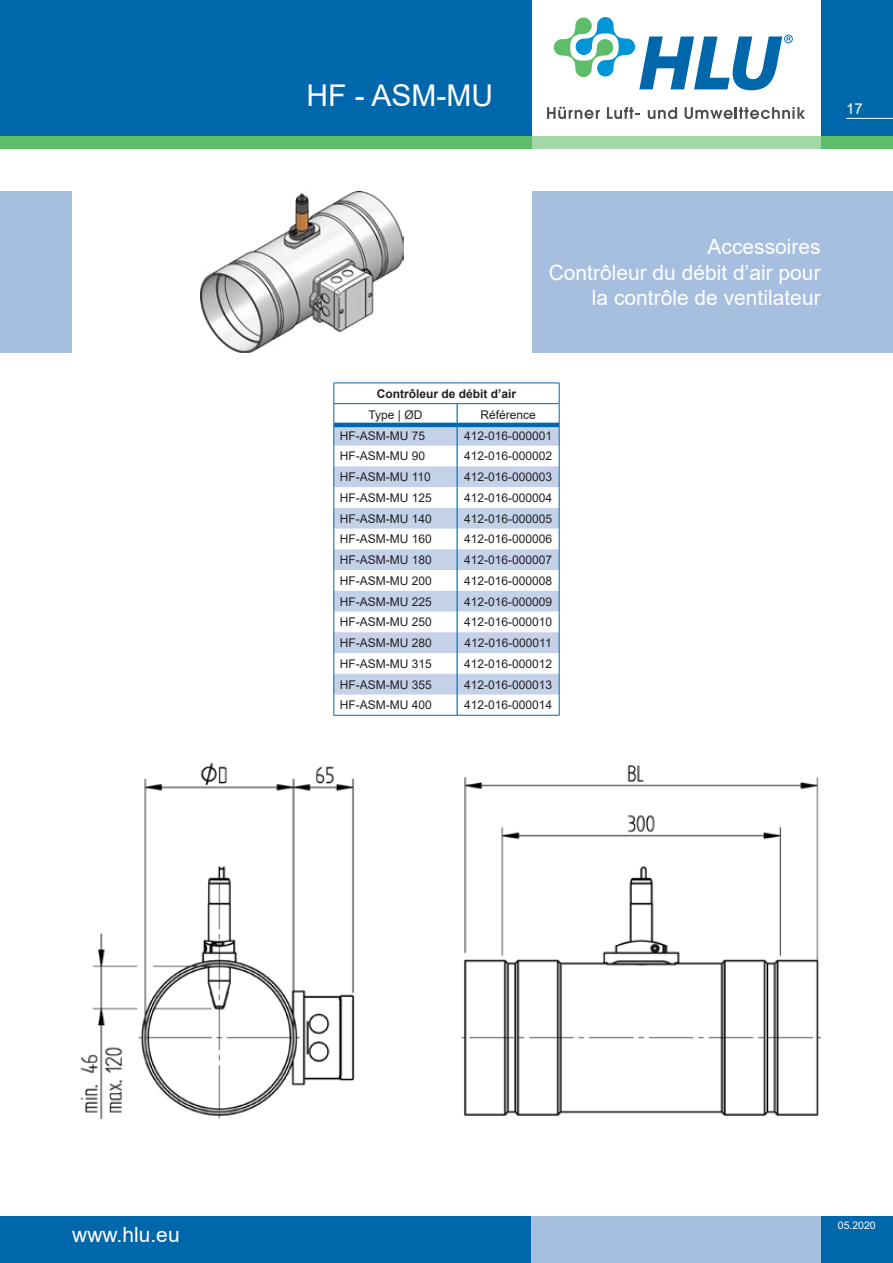
<style>
.page{position:relative;width:893px;height:1263px;background:#fff}
.page>*{position:absolute;margin:0;border:0;box-sizing:border-box;transform-origin:0 0}
.t1{font:30px "Arial";color:#fff}
.t2{font:21px/25.5px "Arial";color:#fff;text-align:right}
.t3{font:15px "Arial";color:#fff}
.t4{font:12px "Arial";color:#231f20}
.t5{font:700 12px "Arial";color:#231f20}
.t6{font:10.5px "Arial";color:#fff}
</style>
<div class="page">
<div style="left:821px;top:0;width:72px;height:136px;background:#0067aa"></div>
<div style="left:0;top:0;width:531px;height:136px;background:#0067aa"></div>
<hr style="left:846px;top:118px;width:47px;height:1px;background:#fff">
<div style="left:821px;top:1216px;width:72px;height:47px;background:#0067aa"></div>
<div style="left:0;top:1216px;width:531px;height:47px;background:#0067aa"></div>
<div style="left:0;top:136px;width:531px;height:13px;background:#5ebd68"></div>
<div style="left:531px;top:136px;width:290px;height:13px;background:#a2d8a7"></div>
<div style="left:821px;top:136px;width:72px;height:13px;background:#5ebd68"></div>
<div style="left:531px;top:1216px;width:290px;height:47px;background:#a7bfdf"></div>
<div style="left:0;top:191px;width:72px;height:162px;background:#a7bfdf"></div>
<div style="left:531px;top:191px;width:362px;height:162px;background:#a7bfdf"></div>
<svg style="left:547px;top:107px;width:53px;height:12px"></svg>
<svg style="left:607px;top:107px;width:33px;height:12px"></svg>
<svg style="left:648px;top:107px;width:29px;height:12px"></svg>
<svg style="left:685px;top:107px;width:120px;height:12px"></svg>
<svg style="left:554px;top:17px;width:239px;height:73px"></svg>
<img style="left:201px;top:191px;width:203px;height:162px">
<img style="left:80px;top:762px;width:741px;height:357px">
<svg style="left:335px;top:427px;width:224px;height:267px;fill:#c3d2e9"></svg>
<svg style="left:457px;top:404px;width:1px;height:311px"></svg>
<hr style="left:334px;top:383px;width:123px;height:1px;background:#0067aa">
<hr style="left:457px;top:383px;width:102px;height:1px;background:#0067aa">
<hr style="left:457px;top:403px;width:102px;height:1px;background:#0067aa">
<svg style="left:334px;top:383px;width:1px;height:332px"></svg>
<svg style="left:559px;top:383px;width:1px;height:332px"></svg>
<hr style="left:334px;top:715px;width:123px;height:1px;background:#0067aa">
<hr style="left:457px;top:715px;width:102px;height:1px;background:#0067aa">
<hr style="left:334px;top:403px;width:123px;height:1px;background:#0067aa">
<hr style="left:334px;top:423px;width:123px;height:4px;background:#0067aa">
<hr style="left:457px;top:423px;width:102px;height:4px;background:#0067aa">
<p class="t1" style="left:307px;top:75px;width:188px">HF - ASM-MU</p>
<p class="t3" style="left:846px;top:98px;width:18px">17</p>
<p class="t2" style="left:549px;top:234px;width:273px">Accessoires<br>Contrôleur du débit d’air pour la contrôle de ventilateur</p>
<p class="t5" style="left:377px;top:385px;width:141px">Contrôleur de débit d’air</p>
<p class="t4" style="left:369px;top:406px;width:55px">Type | ØD</p>
<p class="t4" style="left:480px;top:406px;width:57px">Référence</p>
<p class="t4" style="left:340px;top:427px;width:87px">HF-ASM-MU 75</p>
<p class="t4" style="left:464px;top:427px;width:90px">412-016-000001</p>
<p class="t4" style="left:340px;top:448px;width:87px">HF-ASM-MU 90</p>
<p class="t4" style="left:464px;top:448px;width:90px">412-016-000002</p>
<p class="t4" style="left:340px;top:469px;width:93px">HF-ASM-MU 110</p>
<p class="t4" style="left:464px;top:469px;width:90px">412-016-000003</p>
<p class="t4" style="left:340px;top:489px;width:94px">HF-ASM-MU 125</p>
<p class="t4" style="left:464px;top:489px;width:90px">412-016-000004</p>
<p class="t4" style="left:340px;top:510px;width:94px">HF-ASM-MU 140</p>
<p class="t4" style="left:464px;top:510px;width:90px">412-016-000005</p>
<p class="t4" style="left:340px;top:531px;width:94px">HF-ASM-MU 160</p>
<p class="t4" style="left:464px;top:531px;width:90px">412-016-000006</p>
<p class="t4" style="left:340px;top:552px;width:94px">HF-ASM-MU 180</p>
<p class="t4" style="left:464px;top:552px;width:90px">412-016-000007</p>
<p class="t4" style="left:340px;top:572px;width:94px">HF-ASM-MU 200</p>
<p class="t4" style="left:464px;top:572px;width:90px">412-016-000008</p>
<p class="t4" style="left:340px;top:593px;width:94px">HF-ASM-MU 225</p>
<p class="t4" style="left:464px;top:593px;width:90px">412-016-000009</p>
<p class="t4" style="left:340px;top:614px;width:94px">HF-ASM-MU 250</p>
<p class="t4" style="left:464px;top:614px;width:90px">412-016-000010</p>
<p class="t4" style="left:340px;top:634px;width:94px">HF-ASM-MU 280</p>
<p class="t4" style="left:465px;top:634px;width:89px">412-016-000011</p>
<p class="t4" style="left:340px;top:655px;width:94px">HF-ASM-MU 315</p>
<p class="t4" style="left:464px;top:655px;width:90px">412-016-000012</p>
<p class="t4" style="left:340px;top:676px;width:94px">HF-ASM-MU 355</p>
<p class="t4" style="left:464px;top:676px;width:90px">412-016-000013</p>
<p class="t4" style="left:340px;top:697px;width:94px">HF-ASM-MU 400</p>
<p class="t4" style="left:464px;top:697px;width:90px">412-016-000014</p>
<h2 class="t2" style="left:72px;top:1222px;width:109px">www.hlu.eu</h2>
<p class="t6" style="left:838px;top:1218px;width:39px">05.2020</p>
</div>
